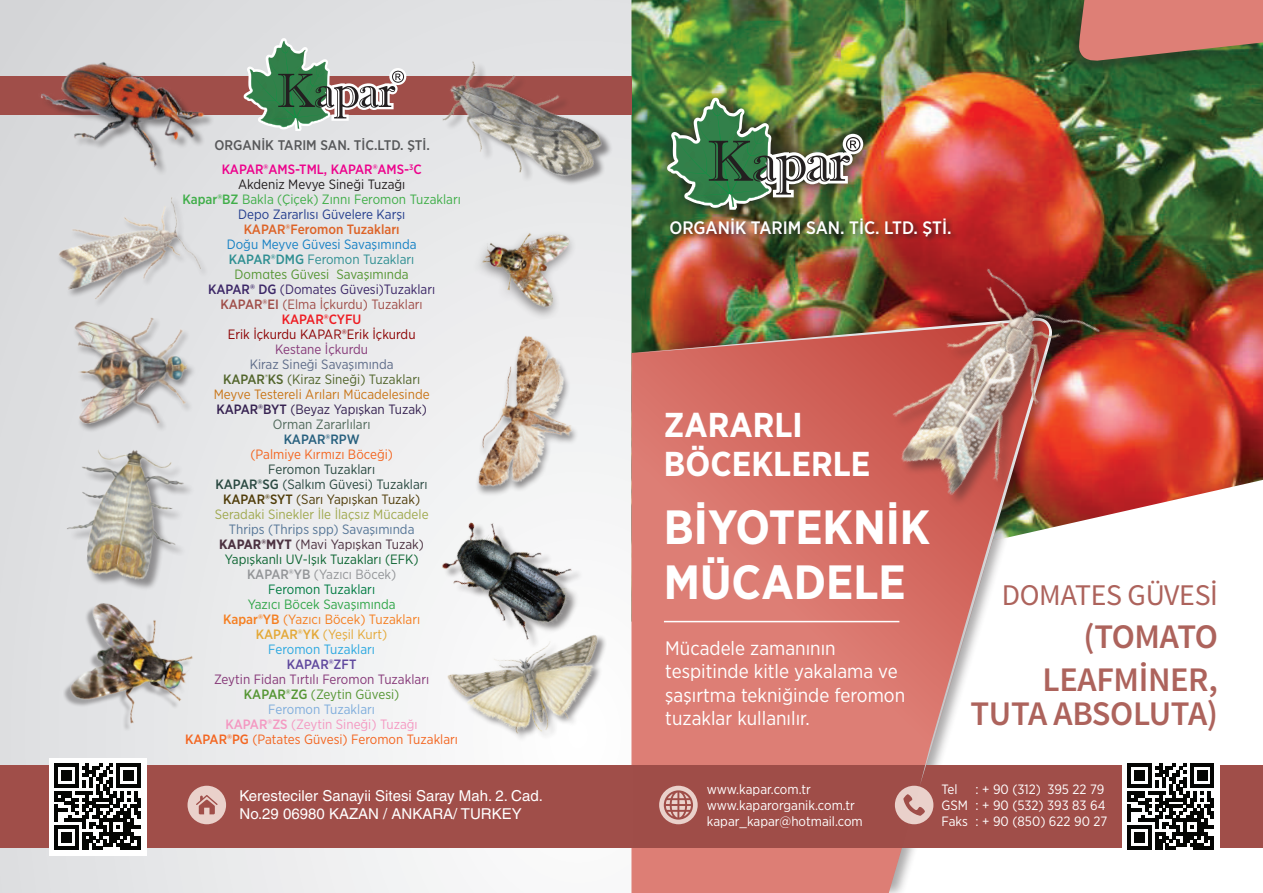
<style>
.page{position:relative;width:1263px;height:893px;background:#fff}
.page>*{position:absolute;margin:0;border:0;box-sizing:border-box;transform-origin:0 0}
.t1{font:700 48px/55.3px "Gotham Narrow";color:#fff}
.t2{font:600 34.5px/43px "Source Sans Pro";letter-spacing:-.01em;color:#ad635c;text-align:right}
.t3{font:700 34.5px/38.5px "Gotham Narrow";color:#fff}
.t4{font:30px "Source Sans Pro";letter-spacing:-.01em;color:#ad635c}
.t5{font:19.5px/23.4px "Gotham Narrow";color:#fff}
.t6{font:500 18px "Gotham Narrow";color:#fff}
.t7{font:15px/18px "Helvatika";color:#fff}
.t8{font:500 13.95px "Gotham Narrow";color:#57585a}
.t9{font:13.5px/15px "Gotham Narrow";color:#873a79;text-align:center}
.t10{font:13.5px/15px "Gotham Narrow";color:#1681c4;text-align:center}
.t11{font:13.5px/15px "Gotham Narrow";color:#c97619;text-align:center}
.t12{font:13.5px/15px "Gotham Narrow";color:#0d6633;text-align:center}
.t13{font:13.5px/16.2px "Gotham Narrow";color:#fff}
.t14{font:13.5px/15px "Gotham Narrow";color:#40ae49;text-align:center}
.t15{font:13.5px/15px "Gotham Narrow";color:#2a4941;text-align:center}
.t16{font:13.5px/15px "Gotham Narrow";color:#31a649;text-align:center}
.t17{font:13.5px "Gotham Narrow";color:#8d0203}
.t18{font:500 13.5px "Gotham Narrow";color:#dd6327}
.t19{font:13.5px "Gotham Narrow";color:#f36621}
.t20{font:500 13.5px "Gotham Narrow";color:#27607e}
.t21{font:500 13.5px "Gotham Narrow";color:#60499e}
.s1{font-weight:500;color:#ed028c}
.s2{color:#231f20}
.s3{font-weight:500}
.s4{color:#253f8e}
.s5{font-weight:500;color:#2f8f92}
.s6{color:#2f8f92}
.s7{color:#569634}
.s8{font-weight:500;color:#3c2767}
.s9{color:#3c2767}
.s10{font-weight:500;color:#a04e49}
.s11{color:#a04e49}
.s12{font-weight:500;color:#ee1d23}
.s13{color:#5e6c89}
.s14{font-weight:500;color:#52652c}
.s15{color:#52652c}
.s16{font-weight:500;color:#362251}
.s17{color:#362251}
.s18{color:#50695b}
.s19{font-weight:500;color:#503d0a}
.s20{color:#503d0a}
.s21{color:#a0a94f}
.s22{color:#567697}
.s23{font-weight:700;color:#4c3241}
.s24{color:#4c3241}
.s25{font-weight:500;color:#939598}
.s26{color:#939598}
.s27{color:#007b42}
.s28{font-weight:500;color:#f57f21}
.s29{color:#f57f21}
.s30{font-weight:500;color:#e4a939}
.s31{color:#e4a939}
.s32{color:#2ba8e0}
.s33{font-weight:500;color:#569634}
.s34{color:#80aedc}
.s35{font-weight:500;color:#f499c2}
.s36{color:#f499c2}
.s37{font-weight:500;color:#f36621}
.s38{color:#f36621}
</style>
<div class="page">
<div style="left:0;top:0;width:631px;height:893px;background:linear-gradient(to right,#dbdcde,#f4f4f5)"></div>
<img style="left:631px;top:0;width:632px;height:511px">
<div style="left:631px;top:307px;width:438px;height:586px;background:#231f20;opacity:.38"></div>
<div style="left:1070px;top:3px;width:193px;height:70px;background:#231f20;opacity:.37"></div>
<svg style="left:1078px;top:0;width:185px;height:62px;background:#be7768"></svg>
<div style="left:669px;top:217px;width:289px;height:27px;background:#231f20;opacity:.75"></div>
<img style="left:654px;top:82px;width:223px;height:142px">
<img style="left:667px;top:92px;width:196px;height:118px">
<div style="left:0;top:765px;width:1263px;height:83px;background:#a04e49"></div>
<div style="left:0;top:76px;width:631px;height:39px;background:#a04e49"></div>
<svg style="left:188px;top:786px;width:38px;height:38px"></svg>
<svg style="left:243px;top:33px;width:163px;height:98px;background:#a5b0a3"></svg>
<svg style="left:632px;top:317px;width:422px;height:576px"></svg>
<svg style="left:631px;top:318px;width:421px;height:468px"></svg>
<hr style="left:664px;top:621px;width:235px;height:1px;background:#fff">
<div style="left:49px;top:758px;width:98px;height:97px;background:#fff"></div>
<svg style="left:54px;top:763px;width:87px;height:87px"></svg>
<div style="left:1122px;top:758px;width:98px;height:97px;background:#fff"></div>
<svg style="left:1127px;top:763px;width:87px;height:87px"></svg>
<svg style="left:659px;top:786px;width:39px;height:38px"></svg>
<img style="left:856px;top:249px;width:269px;height:289px">
<img style="left:60px;top:595px;width:149px;height:149px">
<img style="left:41px;top:186px;width:168px;height:142px">
<img style="left:55px;top:436px;width:140px;height:156px">
<img style="left:407px;top:475px;width:202px;height:202px">
<img style="left:466px;top:328px;width:132px;height:181px">
<div style="left:64px;top:317px;width:132px;height:116px;background:#e3e4e6"></div>
<img style="left:56px;top:310px;width:133px;height:122px">
<img style="left:440px;top:619px;width:184px;height:137px">
<div style="left:41px;top:62px;width:174px;height:115px;background:#231f20;opacity:.5"></div>
<img style="left:38px;top:58px;width:168px;height:114px">
<div style="left:471px;top:229px;width:106px;height:91px;background:#231f20;opacity:.47"></div>
<img style="left:471px;top:210px;width:105px;height:100px">
<img style="left:418px;top:34px;width:211px;height:172px">
<p class="t8" style="left:214px;top:136px;width:217px">ORGANİK TARIM SAN. TİC.LTD. ŞTİ.</p>
<p class="t14" style="left:182px;top:162px;width:280px"><span class="s1">KAPAR®AMS-TML, KAPAR®AMS-</span><sup>3</sup><span class="s1">C<br></span><span class="s2">Akdeniz Mevye Sineği Tuzağı<br></span><span class="s3">Kapar®BZ</span> Bakla (Çiçek) Zınnı Feromon Tuzakları <span class="s4">Depo Zararlısı Güvelere Karşı</span></p>
<p class="t18" style="left:244px;top:221px;width:158px">KAPAR®Feromon Tuzakları</p>
<p class="t10" style="left:208px;top:237px;width:229px">Doğu Meyve Güvesi Savaşımında<br><span class="s5">KAPAR®DMG</span> <span class="s6">Feromon Tuzakları<br></span><span class="s7">Domates Güvesi Savaşımında<br></span><span class="s8">KAPAR® DG</span> <span class="s9">(Domates Güvesi)Tuzakları<br></span><span class="s10">KAPAR®EI</span> <span class="s11">(Elma İçkurdu) Tuzakları<br></span><span class="s12">KAPAR®CYFU</span></p>
<p class="t17" style="left:228px;top:326px;width:189px">Erik İçkurdu KAPAR®Erik İçkurdu</p>
<p class="t9" style="left:275px;top:342px;width:94px">Kestane İçkurdu</p>
<p class="t11" style="left:214px;top:357px;width:217px"><span class="s13">Kiraz Sineği Savaşımında<br></span><span class="s14">KAPAR</span><sup>®</sup><span class="s14">KS</span> <span class="s15">(Kiraz Sineği) Tuzakları<br></span>Meyve Testereli Arıları Mücadelesinde<br><span class="s16">KAPAR®BYT</span> <span class="s17">(Beyaz Yapışkan Tuzak)<br></span><span class="s18">Orman Zararlıları</span></p>
<p class="t20" style="left:284px;top:431px;width:77px">KAPAR®RPW</p>
<p class="t19" style="left:250px;top:446px;width:144px">(Palmiye Kırmızı Böceği)</p>
<p class="t15" style="left:215px;top:462px;width:215px">Feromon Tuzakları<br><span class="s3">KAPAR®SG</span> (Salkım Güvesi) Tuzakları<br><span class="s19">KAPAR®SYT</span> <span class="s20">(Sarı Yapışkan Tuzak)<br></span><span class="s21">Seradaki Sinekler İle İlaçsız Mücadele</span></p>
<p class="t12" style="left:219px;top:522px;width:206px"><span class="s22">Thrips (Thrips spp) Savaşımında<br></span><span class="s23">KAPAR®MYT</span> <span class="s24">(Mavi Yapışkan Tuzak)<br></span>Yapışkanlı UV-Işık Tuzakları (EFK)<br><span class="s25">KAPAR®YB</span> <span class="s26">(Yazıcı Böcek)<br></span><span class="s27">Feromon Tuzakları</span></p>
<p class="t16" style="left:223px;top:597px;width:199px">Yazıcı Böcek Savaşımında<br><span class="s28">Kapar®YB</span> <span class="s29">(Yazıcı Böcek) Tuzakları<br></span><span class="s30">KAPAR®YK</span> <span class="s31">(Yeşil Kurt)<br></span><span class="s32">Feromon Tuzakları</span></p>
<p class="t21" style="left:287px;top:656px;width:71px">KAPAR®ZFT</p>
<p class="t9" style="left:185px;top:672px;width:274px">Zeytin Fidan Tırtılı Feromon Tuzakları<br><span class="s33">KAPAR®ZG</span> <span class="s7">(Zeytin Güvesi)<br></span><span class="s34">Feromon Tuzakları<br></span><span class="s35">KAPAR®ZS</span> <span class="s36">(Zeytin Sineği) Tuzağı<br></span><span class="s37">KAPAR®PG</span> <span class="s38">(Patates Güvesi) Feromon Tuzakları</span></p>
<h3 class="t6" style="left:669px;top:216px;width:284px">ORGANİK TARIM SAN. TİC. LTD. ŞTİ.</h3>
<h2 class="t3" style="left:664px;top:406px;width:208px">ZARARLI<br>BÖCEKLERLE</h2>
<h1 class="t1" style="left:664px;top:499px;width:268px">BİYOTEKNİK<br>MÜCADELE</h1>
<h3 class="t5" style="left:665px;top:636px;width:241px">Mücadele zamanının tespitinde kitle yakalama ve şaşırtma tekniğinde feromon tuzaklar kullanılır.</h3>
<h3 class="t4" style="left:1002px;top:576px;width:218px">DOMATES GÜVESİ</h3>
<h2 class="t2" style="left:1042px;top:616px;width:177px">(TOMATO<br>LEAFMİNER,</h2>
<h2 class="t2" style="left:970px;top:693px;width:249px">TUTA ABSOLUTA)</h2>
<p class="t7" style="left:240px;top:787px;width:305px">Keresteciler Sanayii Sitesi Saray Mah. 2. Cad.<br>No.29 06980 KAZAN / ANKARA/ TURKEY</p>
<p class="t13" style="left:707px;top:781px;width:157px">www.kapar.com.tr www.kaparorganik.com.tr kapar_kapar@hotmail.com</p>
<p class="t13" style="left:941px;top:781px;width:18px">Tel</p>
<p class="t13" style="left:941px;top:781px;width:167px;text-indent:34px">: + 90 (312) 395 22 79<br>GSM : + 90 (532) 393 83 64<br>Faks : + 90 (850) 622 90 27</p>
</div>
